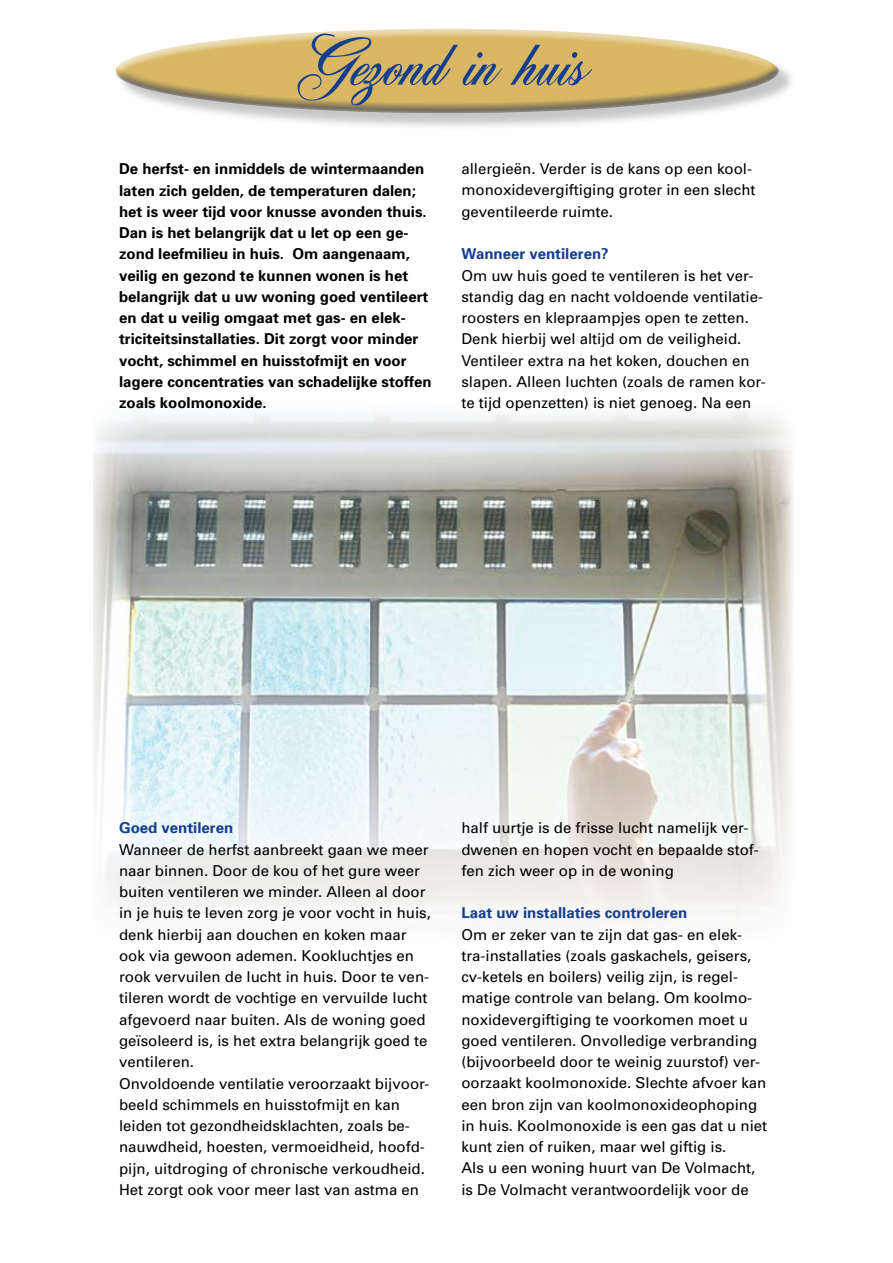
<style>
.page{position:relative;width:893px;height:1263px;background:#fff}
.page>*{position:absolute;margin:0;border:0;box-sizing:border-box;transform-origin:0 0}
.t1{font:67.5px "Fleurish Script";color:#143e8e}
.t2{font:15px/21.3px "Univers";color:#000}
.t3{font:700 15px/21.3px "Univers";color:#000}
.t4{font:700 15px "Univers";color:#143e8e}
</style>
<div class="page">
<img style="left:93px;top:412px;width:701px;height:509px">
<div style="left:117px;top:30px;width:680px;height:102px;background:#000;opacity:.35"></div>
<div style="left:113px;top:26px;width:666px;height:49px;background:#fff;opacity:.75"></div>
<div style="left:113px;top:62px;width:666px;height:54px;background:#000;opacity:.75"></div>
<h1 class="t1" style="left:287px;top:21px;width:295px">Gezond in huis</h1>
<p class="t3" style="left:119px;top:158px;width:314px">De herfst- en inmiddels de wintermaanden laten zich gelden, de temperaturen dalen; het is weer tijd voor knusse avonden thuis.<br>Dan is het belangrijk dat u let op een ge&shy;zond leefmilieu in huis. Om aangenaam, veilig en gezond te kunnen wonen is het belangrijk dat u uw woning goed ventileert en dat u veilig omgaat met gas- en elek&shy;triciteitsinstallaties. Dit zorgt voor minder vocht, schimmel en huisstofmijt en voor lagere concentraties van schadelijke stoffen zoals koolmonoxide.</p>
<p class="t2" style="left:461px;top:158px;width:296px">allergieën. Verder is de kans op een kool&shy;monoxidevergiftiging groter in een slecht geventileerde ruimte.</p>
<p class="t4" style="left:461px;top:244px;width:149px">Wanneer ventileren?</p>
<p class="t2" style="left:461px;top:264px;width:306px">Om uw huis goed te ventileren is het ver&shy;standig dag en nacht voldoende ventilatie&shy;roosters en klepraampjes open te zetten.<br>Denk hierbij wel altijd om de veiligheid.<br>Ventileer extra na het koken, douchen en slapen. Alleen luchten (zoals de ramen kor&shy;te tijd openzetten) is niet genoeg. Na een</p>
<p class="t4" style="left:119px;top:818px;width:116px">Goed ventileren</p>
<p class="t2" style="left:119px;top:838px;width:313px">Wanneer de herfst aanbreekt gaan we meer naar binnen. Door de kou of het gure weer buiten ventileren we minder. Alleen al door in je huis te leven zorg je voor vocht in huis, denk hierbij aan douchen en koken maar ook via gewoon ademen. Kookluchtjes en rook vervuilen de lucht in huis. Door te ven&shy;tileren wordt de vochtige en vervuilde lucht afgevoerd naar buiten. Als de woning goed geïsoleerd is, is het extra belangrijk goed te ventileren.<br>Onvoldoende ventilatie veroorzaakt bijvoor&shy;beeld schimmels en huisstofmijt en kan leiden tot gezondheidsklachten, zoals be&shy;nauwdheid, hoesten, vermoeidheid, hoofd&shy;pijn, uitdroging of chronische verkoudheid.<br>Het zorgt ook voor meer last van astma en</p>
<p class="t2" style="left:461px;top:817px;width:299px">half uurtje is de frisse lucht namelijk ver&shy;dwenen en hopen vocht en bepaalde stof&shy;fen zich weer op in de woning</p>
<p class="t4" style="left:461px;top:903px;width:227px">Laat uw installaties controleren</p>
<p class="t2" style="left:461px;top:923px;width:307px">Om er zeker van te zijn dat gas- en elek&shy;tra-installaties (zoals gaskachels, geisers, cv-ketels en boilers) veilig zijn, is regel&shy;matige controle van belang. Om koolmo&shy;noxidevergiftiging te voorkomen moet u goed ventileren. Onvolledige verbranding (bijvoorbeeld door te weinig zuurstof) ver&shy;oorzaakt koolmonoxide. Slechte afvoer kan een bron zijn van koolmonoxideophoping in huis. Koolmonoxide is een gas dat u niet kunt zien of ruiken, maar wel giftig is.<br>Als u een woning huurt van De Volmacht, is De Volmacht verantwoordelijk voor de</p>
</div>
